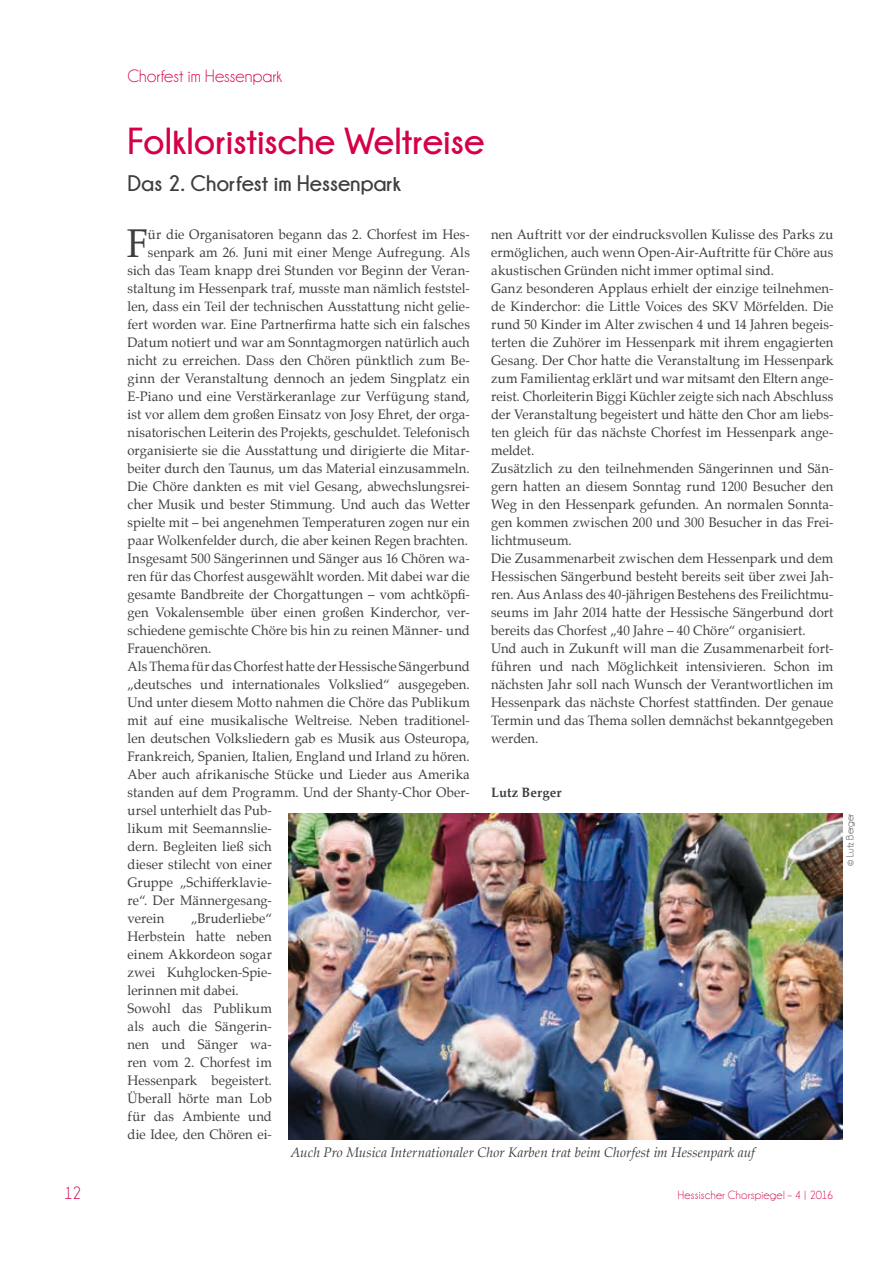
<style>
.page{position:relative;width:893px;height:1263px;background:#fff}
.page>*{position:absolute;margin:0;border:0;box-sizing:border-box;transform-origin:0 0}
.t1{font:39.3px "Palatino";color:#3e3e40}
.t2{font:700 37.5px "Champagne&Limousines";color:#d50046}
.t3{font:700 22.5px "Champagne&Limousines";color:#3e3e40}
.t4{font:18px "Champagne&Limousines";letter-spacing:.005em;color:#d50046}
.t5{font:13.5px/18px "Palatino";letter-spacing:.005em;color:#3e3e40}
.t6{font:italic 13.5px "Palatino";letter-spacing:.005em;color:#3e3e40}
.t7{font:700 13.5px "Palatino";letter-spacing:.01em;color:#3e3e40}
.t8{font:12px "Champagne&Limousines";letter-spacing:.02em;color:#d50046}
.t9{font:10.5px "Champagne&Limousines";color:#3e3e40}
</style>
<div class="page">
<img style="left:289px;top:814px;width:553px;height:326px">
<h3 class="t4" style="left:128px;top:67px;width:156px">Chorfest im Hessenpark</h3>
<h2 class="t2" style="left:128px;top:120px;width:358px">Folkloristische Weltreise</h2>
<h3 class="t3" style="left:128px;top:170px;width:275px">Das 2. Chorfest im Hessenpark</h3>
<h1 class="t1" style="left:127px;top:211px;width:23px">F</h1>
<p class="t5" style="left:148px;top:225px;width:323px">ür die Organisatoren begann das 2. Chorfest im Hes-</p>
<p class="t5" style="left:148px;top:243px;width:323px">senpark am 26. Juni mit einer Menge Aufregung. Als</p>
<p class="t5" style="left:128px;top:261px;width:344px">sich das Team knapp drei Stunden vor Beginn der Veran-</p>
<p class="t5" style="left:128px;top:279px;width:344px">staltung im Hessenpark traf, musste man nämlich feststel-</p>
<p class="t5" style="left:128px;top:297px;width:344px">len, dass ein Teil der technischen Ausstattung nicht gelie-</p>
<p class="t5" style="left:128px;top:315px;width:344px">fert worden war. Eine Partnerfirma hatte sich ein falsches</p>
<p class="t5" style="left:128px;top:333px;width:344px">Datum notiert und war am Sonntagmorgen natürlich auch</p>
<p class="t5" style="left:128px;top:351px;width:344px">nicht zu erreichen. Dass den Chören pünktlich zum Be-</p>
<p class="t5" style="left:128px;top:369px;width:344px">ginn der Veranstaltung dennoch an jedem Singplatz ein</p>
<p class="t5" style="left:128px;top:387px;width:344px">E-Piano und eine Verstärkeranlage zur Verfügung stand,</p>
<p class="t5" style="left:128px;top:405px;width:344px">ist vor allem dem großen Einsatz von Josy Ehret, der orga-</p>
<p class="t5" style="left:128px;top:423px;width:344px">nisatorischen Leiterin des Projekts, geschuldet. Telefonisch</p>
<p class="t5" style="left:128px;top:441px;width:344px">organisierte sie die Ausstattung und dirigierte die Mitar-</p>
<p class="t5" style="left:128px;top:459px;width:344px">beiter durch den Taunus, um das Material einzusammeln.</p>
<p class="t5" style="left:128px;top:477px;width:344px">Die Chöre dankten es mit viel Gesang, abwechslungsrei-</p>
<p class="t5" style="left:128px;top:495px;width:344px">cher Musik und bester Stimmung. Und auch das Wetter</p>
<p class="t5" style="left:128px;top:513px;width:344px">spielte mit – bei angenehmen Temperaturen zogen nur ein</p>
<p class="t5" style="left:128px;top:531px;width:342px">paar Wolkenfelder durch, die aber keinen Regen brachten.</p>
<p class="t5" style="left:128px;top:549px;width:344px">Insgesamt 500 Sängerinnen und Sänger aus 16 Chören wa-</p>
<p class="t5" style="left:128px;top:567px;width:344px">ren für das Chorfest ausgewählt worden. Mit dabei war die</p>
<p class="t5" style="left:128px;top:585px;width:344px">gesamte Bandbreite der Chorgattungen – vom achtköpfi-</p>
<p class="t5" style="left:128px;top:603px;width:344px">gen Vokalensemble über einen großen Kinderchor, ver-</p>
<p class="t5" style="left:128px;top:621px;width:344px">schiedene gemischte Chöre bis hin zu reinen Männer- und</p>
<p class="t5" style="left:128px;top:639px;width:85px">Frauenchören.</p>
<p class="t5" style="left:128px;top:657px;width:344px">Als Thema für das Chorfest hatte der Hessische Sängerbund</p>
<p class="t5" style="left:128px;top:675px;width:344px">„deutsches und internationales Volkslied“ ausgegeben.</p>
<p class="t5" style="left:128px;top:693px;width:344px">Und unter diesem Motto nahmen die Chöre das Publikum</p>
<p class="t5" style="left:128px;top:711px;width:344px">mit auf eine musikalische Weltreise. Neben traditionel-</p>
<p class="t5" style="left:128px;top:729px;width:344px">len deutschen Volksliedern gab es Musik aus Osteuropa,</p>
<p class="t5" style="left:128px;top:747px;width:344px">Frankreich, Spanien, Italien, England und Irland zu hören.</p>
<p class="t5" style="left:128px;top:765px;width:344px">Aber auch afrikanische Stücke und Lieder aus Amerika</p>
<p class="t5" style="left:128px;top:783px;width:344px">standen auf dem Programm. Und der Shanty-Chor Ober-</p>
<p class="t5" style="left:128px;top:801px;width:146px">ursel unterhielt das Pub-</p>
<p class="t5" style="left:128px;top:819px;width:146px">likum mit Seemannslie-</p>
<p class="t5" style="left:128px;top:837px;width:146px">dern. Begleiten ließ sich</p>
<p class="t5" style="left:128px;top:855px;width:146px">dieser stilecht von einer</p>
<p class="t5" style="left:128px;top:873px;width:146px">Gruppe „Schifferklavie-</p>
<p class="t5" style="left:128px;top:891px;width:146px">re“. Der Männergesang-</p>
<p class="t5" style="left:128px;top:909px;width:38px">verein</p>
<p class="t5" style="left:128px;top:909px;width:146px;text-indent:63px">„Bruderliebe“<br>Herbstein hatte neben einem Akkordeon sogar zwei Kuhglocken-Spie&shy;lerinnen mit dabei.<br>Sowohl das Publikum als auch die Sängerin&shy;nen und Sänger wa&shy;ren vom 2. Chorfest im<br>Hessenpark begeistert.<br>Überall hörte man Lob für das Ambiente und die Idee, den Chören ei-</p>
<p class="t5" style="left:491px;top:225px;width:344px">nen Auftritt vor der eindrucksvollen Kulisse des Parks zu ermöglichen, auch wenn Open-Air-Auftritte für Chöre aus akustischen Gründen nicht immer optimal sind.<br>Ganz besonderen Applaus erhielt der einzige teilnehmen&shy;de Kinderchor: die Little Voices des SKV Mörfelden. Die rund 50 Kinder im Alter zwischen 4 und 14 Jahren begeis&shy;terten die Zuhörer im Hessenpark mit ihrem engagierten Gesang. Der Chor hatte die Veranstaltung im Hessenpark zum Familientag erklärt und war mitsamt den Eltern ange&shy;reist. Chorleiterin Biggi Küchler zeigte sich nach Abschluss der Veranstaltung begeistert und hätte den Chor am liebs&shy;ten gleich für das nächste Chorfest im Hessenpark ange&shy;meldet.<br>Zusätzlich zu den teilnehmenden Sängerinnen und Sän&shy;gern hatten an diesem Sonntag rund 1200 Besucher den Weg in den Hessenpark gefunden. An normalen Sonnta&shy;gen kommen zwischen 200 und 300 Besucher in das Frei&shy;lichtmuseum.<br>Die Zusammenarbeit zwischen dem Hessenpark und dem Hessischen Sängerbund besteht bereits seit über zwei Jah&shy;ren. Aus Anlass des 40-jährigen Bestehens des Freilichtmu&shy;seums im Jahr 2014 hatte der Hessische Sängerbund dort bereits das Chorfest „40 Jahre – 40 Chöre“ organisiert.<br>Und auch in Zukunft will man die Zusammenarbeit fort&shy;führen und nach Möglichkeit intensivieren. Schon im nächsten Jahr soll nach Wunsch der Verantwortlichen im Hessenpark das nächste Chorfest stattfinden. Der genaue Termin und das Thema sollen demnächst bekanntgegeben werden.</p>
<p class="t7" style="left:491px;top:781px;width:72px">Lutz Berger</p>
<p class="t6" style="left:291px;top:1141px;width:466px">Auch Pro Musica Internationaler Chor Karben trat beim Chorfest im Hessenpark auf</p>
<h3 class="t4" style="left:64px;top:1184px;width:19px">12</h3>
<p class="t8" style="left:678px;top:1189px;width:157px">Hessischer Chorspiegel – 4 | 2016</p>
<p class="t9" style="left:845px;top:865px;width:53px;rotate:-90deg">© Lutz Berger</p>
</div>
